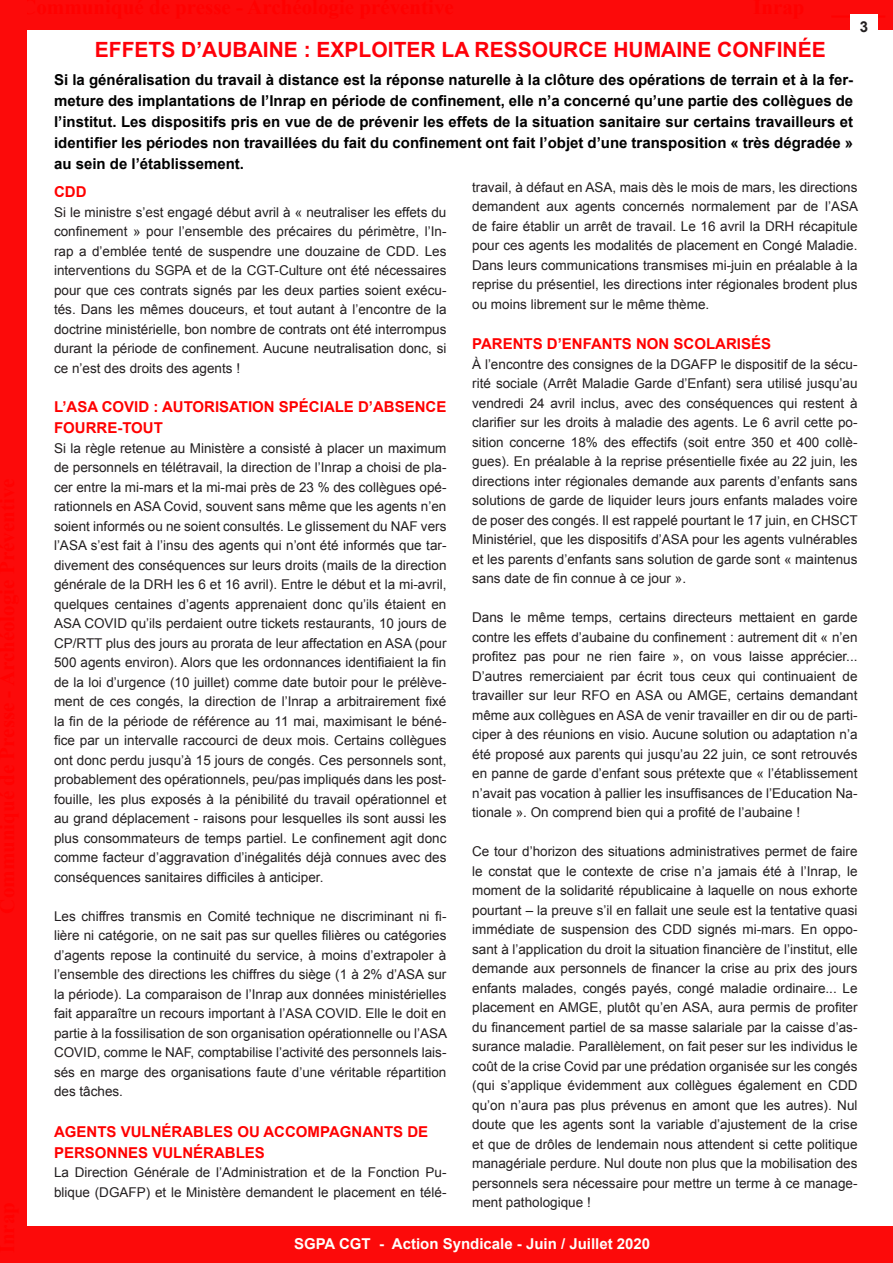
<style>
.page{position:relative;width:893px;height:1263px;background:#fff}
.page>*{position:absolute;margin:0;border:0;box-sizing:border-box;transform-origin:0 0}
.t1{font:700 21px "Arial";color:#ff0009}
.t2{font:700 15px/21px "Arial";color:#010000;text-align:justify}
.t3{font:700 15px/21px "Arial";color:#f00}
.t4{font:700 15px "Arial";color:#fffffc}
.t5{font:700 15px "Arial";color:#231f20}
.t6{font:13.5px/19.5px "Arial";color:#231f20;text-align:justify}
</style>
<div class="page">
<div style="left:0;top:1226px;width:893px;height:37px;background:#fc0a0a"></div>
<div style="left:21px;top:0;width:872px;height:29px;background:#fc0a0a"></div>
<hr style="left:831px;top:16px;width:54px;height:2px;background:#f00">
<div style="left:0;top:0;width:27px;height:1253px;background:#fc0a0a"></div>
<div style="left:850px;top:14px;width:28px;height:26px;background:#fff"></div>
<p class="t1" style="left:95px;top:36px;width:732px">EFFETS D’AUBAINE : EXPLOITER LA RESSOURCE HUMAINE CONFINÉE</p>
<p class="t5" style="left:860px;top:17px;width:10px">3</p>
<p class="t2" style="left:54px;top:70px;width:801px">Si la généralisation du travail à distance est la réponse naturelle à la clôture des opérations de terrain et à la fer&shy;meture des implantations de l’Inrap en période de confinement, elle n’a concerné qu’une partie des collègues de l’institut. Les dispositifs pris en vue de de prévenir les effets de la situation sanitaire sur certains travailleurs et identifier les périodes non travaillées du fait du confinement ont fait l’objet d’une transposition « très dégradée » au sein de l’établissement.</p>
<p class="t3" style="left:54px;top:182px;width:34px">CDD</p>
<p class="t6" style="left:54px;top:203px;width:394px">Si le ministre s’est engagé début avril à « neutraliser les effets du confinement » pour l’ensemble des précaires du périmètre, l’In&shy;rap a d’emblée tenté de suspendre une douzaine de CDD. Les interventions du SGPA et de la CGT-Culture ont été nécessaires pour que ces contrats signés par les deux parties soient exécu&shy;tés. Dans les mêmes douceurs, et tout autant à l’encontre de la doctrine ministérielle, bon nombre de contrats ont été interrompus durant la période de confinement. Aucune neutralisation donc, si ce n’est des droits des agents !</p>
<p class="t3" style="left:54px;top:397px;width:394px">L’ASA COVID : AUTORISATION SPÉCIALE D’ABSENCE<br>FOURRE-TOUT</p>
<p class="t6" style="left:54px;top:438px;width:394px">Si la règle retenue au Ministère a consisté à placer un maximum de personnels en télétravail, la direction de l’Inrap a choisi de pla&shy;cer entre la mi-mars et la mi-mai près de 23 % des collègues opé&shy;rationnels en ASA Covid, souvent sans même que les agents n’en soient informés ou ne soient consultés. Le glissement du NAF vers l’ASA s’est fait à l’insu des agents qui n’ont été informés que tar&shy;divement des conséquences sur leurs droits (mails de la direction générale de la DRH les 6 et 16 avril). Entre le début et la mi-avril, quelques centaines d’agents apprenaient donc qu’ils étaient en ASA COVID qu’ils perdaient outre tickets restaurants, 10 jours de CP/RTT plus des jours au prorata de leur affectation en ASA (pour 500 agents environ). Alors que les ordonnances identifiaient la fin de la loi d’urgence (10 juillet) comme date butoir pour le prélève&shy;ment de ces congés, la direction de l’Inrap a arbitrairement fixé la fin de la période de référence au 11 mai, maximisant le béné&shy;fice par un intervalle raccourci de deux mois. Certains collègues ont donc perdu jusqu’à 15 jours de congés. Ces personnels sont, probablement des opérationnels, peu/pas impliqués dans les post&shy;fouille, les plus exposés à la pénibilité du travail opérationnel et au grand déplacement - raisons pour lesquelles ils sont aussi les plus consommateurs de temps partiel. Le confinement agit donc comme facteur d’aggravation d’inégalités déjà connues avec des conséquences sanitaires difficiles à anticiper.</p>
<p class="t6" style="left:54px;top:906px;width:395px">Les chiffres transmis en Comité technique ne discriminant ni fi&shy;lière ni catégorie, on ne sait pas sur quelles filières ou catégories d’agents repose la continuité du service, à moins d’extrapoler à l’ensemble des directions les chiffres du siège (1 à 2% d’ASA sur la période). La comparaison de l’Inrap aux données ministérielles fait apparaître un recours important à l’ASA COVID. Elle le doit en partie à la fossilisation de son organisation opérationnelle ou l’ASA COVID, comme le NAF, comptabilise l’activité des personnels lais&shy;sés en marge des organisations faute d’une véritable répartition des tâches.</p>
<p class="t3" style="left:54px;top:1121px;width:376px">AGENTS VULNÉRABLES OU ACCOMPAGNANTS DE<br>PERSONNES VULNÉRABLES</p>
<p class="t6" style="left:54px;top:1163px;width:394px">La Direction Générale de l’Administration et de la Fonction Pu&shy;blique (DGAFP) et le Ministère demandent le placement en télé-</p>
<p class="t6" style="left:472px;top:177px;width:388px">travail, à défaut en ASA, mais dès le mois de mars, les directions demandent aux agents concernés normalement par de l’ASA de faire établir un arrêt de travail. Le 16 avril la DRH récapitule pour ces agents les modalités de placement en Congé Maladie.<br>Dans leurs communications transmises mi-juin en préalable à la reprise du présentiel, les directions inter régionales brodent plus ou moins librement sur le même thème.</p>
<p class="t3" style="left:472px;top:334px;width:300px">PARENTS D’ENFANTS NON SCOLARISÉS</p>
<p class="t6" style="left:472px;top:354px;width:387px">À l’encontre des consignes de la DGAFP le dispositif de la sécu&shy;rité sociale (Arrêt Maladie Garde d’Enfant) sera utilisé jusqu’au vendredi 24 avril inclus, avec des conséquences qui restent à clarifier sur les droits à maladie des agents. Le 6 avril cette po&shy;sition concerne 18% des effectifs (soit entre 350 et 400 collè&shy;gues). En préalable à la reprise présentielle fixée au 22 juin, les directions inter régionales demande aux parents d’enfants sans solutions de garde de liquider leurs jours enfants malades voire de poser des congés. Il est rappelé pourtant le 17 juin, en CHSCT Ministériel, que les dispositifs d’ASA pour les agents vulnérables et les parents d’enfants sans solution de garde sont « maintenus sans date de fin connue à ce jour ».</p>
<p class="t6" style="left:472px;top:608px;width:387px">Dans le même temps, certains directeurs mettaient en garde contre les effets d’aubaine du confinement : autrement dit « n’en profitez pas pour ne rien faire », on vous laisse apprécier...<br>D’autres remerciaient par écrit tous ceux qui continuaient de travailler sur leur RFO en ASA ou AMGE, certains demandant même aux collègues en ASA de venir travailler en dir ou de parti&shy;ciper à des réunions en visio. Aucune solution ou adaptation n’a été proposé aux parents qui jusqu’au 22 juin, ce sont retrouvés en panne de garde d’enfant sous prétexte que « l’établissement n’avait pas vocation à pallier les insuffisances de l’Education Na&shy;tionale ». On comprend bien qui a profité de l’aubaine !</p>
<p class="t6" style="left:472px;top:842px;width:387px">Ce tour d’horizon des situations administratives permet de faire le constat que le contexte de crise n’a jamais été à l’Inrap, le moment de la solidarité républicaine à laquelle on nous exhorte pourtant – la preuve s’il en fallait une seule est la tentative quasi immédiate de suspension des CDD signés mi-mars. En oppo&shy;sant à l’application du droit la situation financière de l’institut, elle demande aux personnels de financer la crise au prix des jours enfants malades, congés payés, congé maladie ordinaire... Le placement en AMGE, plutôt qu’en ASA, aura permis de profiter du financement partiel de sa masse salariale par la caisse d’as&shy;surance maladie. Parallèlement, on fait peser sur les individus le coût de la crise Covid par une prédation organisée sur les congés (qui s’applique évidemment aux collègues également en CDD qu’on n’aura pas plus prévenus en amont que les autres). Nul doute que les agents sont la variable d’ajustement de la crise et que de drôles de lendemain nous attendent si cette politique managériale perdure. Nul doute non plus que la mobilisation des personnels sera nécessaire pour mettre un terme à ce manage&shy;ment pathologique !</p>
<p class="t4" style="left:294px;top:1233px;width:358px">SGPA CGT - Action Syndicale - Juin / Juillet 2020</p>
</div>
